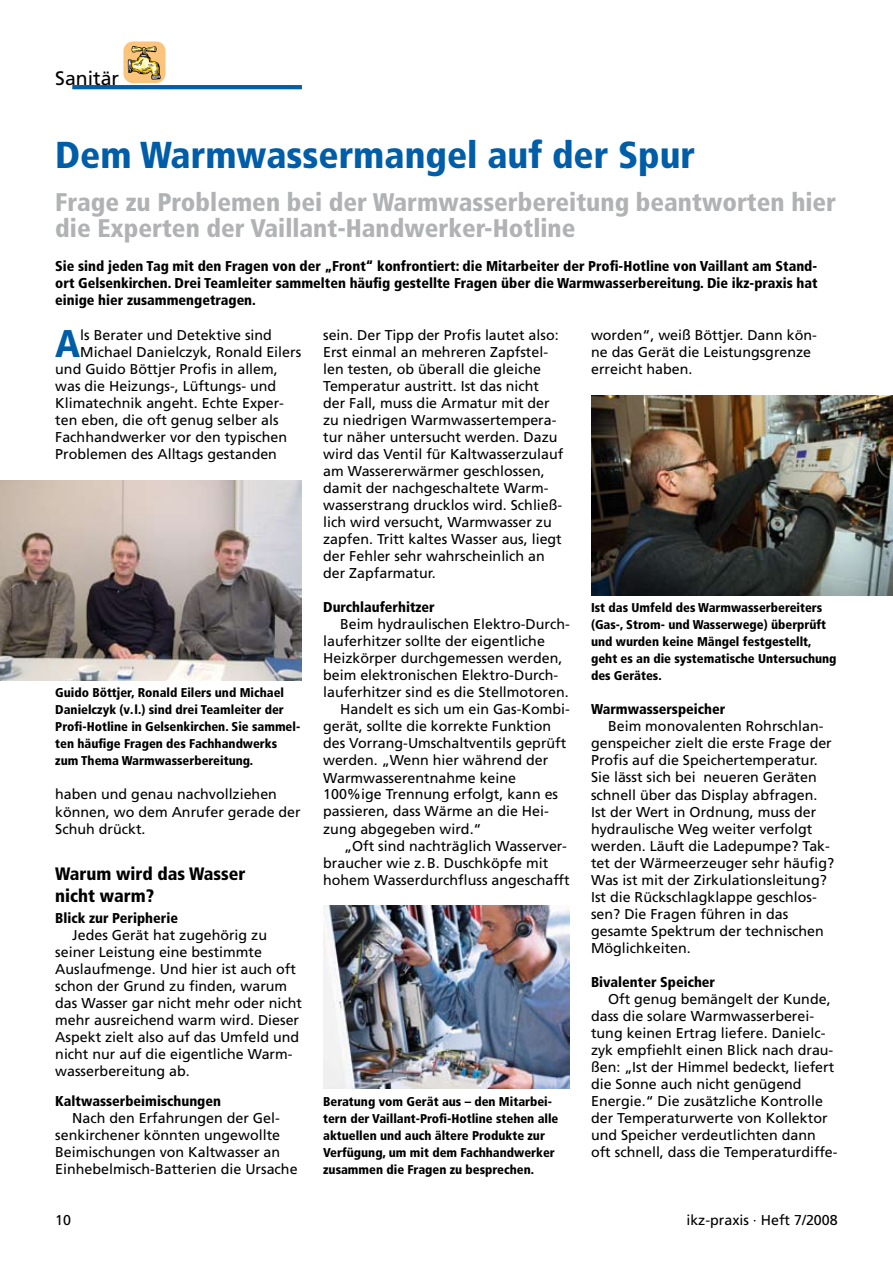
<style>
.page{position:relative;width:893px;height:1263px;background:#fff}
.page>*{position:absolute;margin:0;border:0;box-sizing:border-box;transform-origin:0 0}
.t1{font:900 condensed 38.55px "Frutiger";color:#005da8}
.t2{font:900 condensed 37.5px "Frutiger";color:#005da8}
.t3{font:900 condensed 25.5px/25.5px "Frutiger";color:#b1b2b4}
.t4{font:19.5px "Frutiger";color:#000}
.t5{font:900 condensed 18px/21.3px "Frutiger";color:#000}
.t6{font:14.25px/17px "Frutiger";color:#000}
.t7{font:900 condensed 14.25px/17px "Frutiger";color:#000;text-align:justify}
.t8{font:900 condensed 12.75px/17px "Frutiger";color:#000}
</style>
<div class="page">
<hr style="left:72px;top:85px;width:230px;height:4px;background:#005da8">
<div style="left:123px;top:41px;width:43px;height:42px;background:#fbc47d;border-radius:9px"></div>
<svg style="left:128px;top:46px;width:33px;height:34px"></svg>
<img style="left:0;top:480px;width:302px;height:200px">
<img style="left:323px;top:906px;width:247px;height:183px">
<img style="left:591px;top:395px;width:302px;height:200px">
<h3 class="t4" style="left:55px;top:67px;width:65px">Sanitär</h3>
<h2 class="t2" style="left:55px;top:133px;width:641px">Dem Warmwassermangel auf der Spur</h2>
<h3 class="t3" style="left:55px;top:189px;width:782px">Frage zu Problemen bei der Warmwasserbereitung beantworten hier die Experten der Vaillant-Handwerker-Hotline</h3>
<p class="t7" style="left:55px;top:257px;width:764px">Sie sind jeden Tag mit den Fragen von der „Front“ konfrontiert: die Mitarbeiter der Profi-Hotline von Vaillant am Stand&shy;ort Gelsenkirchen. Drei Teamleiter sammelten häufig gestellte Fragen über die Warmwasserbereitung. Die ikz-praxis hat einige hier zusammengetragen.</p>
<h1 class="t1" style="left:55px;top:321px;width:27px">A</h1>
<p class="t6" style="left:80px;top:327px;width:193px">ls Berater und Detektive sind</p>
<p class="t6" style="left:80px;top:344px;width:222px">Michael Danielczyk, Ronald Eilers</p>
<p class="t6" style="left:55px;top:361px;width:224px">und Guido Böttjer Profis in allem,</p>
<p class="t6" style="left:55px;top:378px;width:222px">was die Heizungs-, Lüftungs- und</p>
<p class="t6" style="left:55px;top:395px;width:230px">Klimatechnik angeht. Echte Exper-</p>
<p class="t6" style="left:55px;top:412px;width:225px">ten eben, die oft genug selber als</p>
<p class="t6" style="left:55px;top:429px;width:233px">Fachhandwerker vor den typischen</p>
<p class="t6" style="left:55px;top:446px;width:223px">Problemen des Alltags gestanden</p>
<p class="t8" style="left:55px;top:684px;width:246px">Guido Böttjer, Ronald Eilers und Michael Danielczyk (v.l.) sind drei Teamleiter der Profi-Hotline in Gelsenkirchen. Sie sammel&shy;ten häufige Fragen des Fachhandwerks zum Thema Warmwasserbereitung.</p>
<p class="t6" style="left:55px;top:786px;width:247px">haben und genau nachvollziehen können, wo dem Anrufer gerade der<br>Schuh drückt.</p>
<p class="t5" style="left:55px;top:863px;width:192px">Warum wird das Wasser nicht warm?</p>
<p class="t7" style="left:55px;top:909px;width:124px">Blick zur Peripherie</p>
<p class="t6" style="left:55px;top:926px;width:248px;text-indent:17px">Jedes Gerät hat zugehörig zu seiner Leistung eine bestimmte<br>Auslaufmenge. Und hier ist auch oft schon der Grund zu finden, warum das Wasser gar nicht mehr oder nicht mehr ausreichend warm wird. Dieser<br>Aspekt zielt also auf das Umfeld und nicht nur auf die eigentliche Warm&shy;wasserbereitung ab.</p>
<p class="t7" style="left:55px;top:1092px;width:167px">Kaltwasserbeimischungen</p>
<p class="t6" style="left:55px;top:1109px;width:244px;text-indent:17px">Nach den Erfahrungen der Gel&shy;senkirchener könnten ungewollte Beimischungen von Kaltwasser an Einhebelmisch-Batterien die Ursache</p>
<p class="t6" style="left:323px;top:327px;width:242px">sein. Der Tipp der Profis lautet also:<br>Erst einmal an mehreren Zapfstel&shy;len testen, ob überall die gleiche Temperatur austritt. Ist das nicht der Fall, muss die Armatur mit der zu niedrigen Warmwassertempera&shy;tur näher untersucht werden. Dazu wird das Ventil für Kaltwasserzulauf am Wassererwärmer geschlossen, damit der nachgeschaltete Warm&shy;wasserstrang drucklos wird. Schließ&shy;lich wird versucht, Warmwasser zu zapfen. Tritt kaltes Wasser aus, liegt der Fehler sehr wahrscheinlich an der Zapfarmatur.</p>
<p class="t7" style="left:323px;top:599px;width:113px">Durchlauferhitzer</p>
<p class="t6" style="left:340px;top:616px;width:231px">Beim hydraulischen Elektro-Durch-</p>
<p class="t6" style="left:323px;top:633px;width:223px">lauferhitzer sollte der eigentliche</p>
<p class="t6" style="left:323px;top:650px;width:241px">Heizkörper durchgemessen werden,</p>
<p class="t6" style="left:323px;top:667px;width:237px">beim elektronischen Elektro-Durch-</p>
<p class="t6" style="left:323px;top:684px;width:247px">lauferhitzer sind es die Stellmotoren.</p>
<p class="t6" style="left:340px;top:701px;width:230px">Handelt es sich um ein Gas-Kombi-</p>
<p class="t6" style="left:323px;top:718px;width:230px">gerät, sollte die korrekte Funktion</p>
<p class="t6" style="left:323px;top:735px;width:245px">des Vorrang-Umschaltventils geprüft</p>
<p class="t6" style="left:323px;top:752px;width:227px">werden. „Wenn hier während der</p>
<p class="t6" style="left:323px;top:769px;width:194px">Warmwasserentnahme keine</p>
<p class="t6" style="left:323px;top:786px;width:236px">100%ige Trennung erfolgt, kann es</p>
<p class="t6" style="left:323px;top:803px;width:227px">passieren, dass Wärme an die Hei-</p>
<p class="t6" style="left:323px;top:820px;width:160px">zung abgegeben wird.“</p>
<p class="t6" style="left:344px;top:837px;width:224px">„Oft sind nachträglich Wasserver-</p>
<p class="t6" style="left:323px;top:854px;width:227px">braucher wie z.B. Duschköpfe mit</p>
<p class="t6" style="left:323px;top:871px;width:248px">hohem Wasserdurchfluss angeschafft</p>
<p class="t8" style="left:323px;top:1093px;width:237px">Beratung vom Gerät aus – den Mitarbei&shy;tern der Vaillant-Profi-Hotline stehen alle aktuellen und auch ältere Produkte zur Verfügung, um mit dem Fachhandwerker zusammen die Fragen zu besprechen.</p>
<p class="t6" style="left:591px;top:327px;width:227px">worden“, weiß Böttjer. Dann kön&shy;ne das Gerät die Leistungsgrenze erreicht haben.</p>
<p class="t8" style="left:591px;top:599px;width:247px">Ist das Umfeld des Warmwasserbereiters (Gas-, Strom- und Wasserwege) überprüft und wurden keine Mängel festgestellt, geht es an die systematische Untersuchung des Gerätes.</p>
<p class="t7" style="left:591px;top:701px;width:136px">Warmwasserspeicher</p>
<p class="t6" style="left:591px;top:718px;width:245px;text-indent:17px">Beim monovalenten Rohrschlan&shy;genspeicher zielt die erste Frage der Profis auf die Speichertemperatur.<br>Sie lässt sich bei neueren Geräten schnell über das Display abfragen.<br>Ist der Wert in Ordnung, muss der hydraulische Weg weiter verfolgt werden. Läuft die Ladepumpe? Tak&shy;tet der Wärmeerzeuger sehr häufig?<br>Was ist mit der Zirkulationsleitung?<br>Ist die Rückschlagklappe geschlos&shy;sen? Die Fragen führen in das gesamte Spektrum der technischen Möglichkeiten.</p>
<p class="t7" style="left:591px;top:973px;width:126px">Bivalenter Speicher</p>
<p class="t6" style="left:591px;top:990px;width:248px;text-indent:17px">Oft genug bemängelt der Kunde, dass die solare Warmwasserberei&shy;tung keinen Ertrag liefere. Danielc&shy;zyk empfiehlt einen Blick nach drau&shy;ßen: „Ist der Himmel bedeckt, liefert die Sonne auch nicht genügend Energie.“ Die zusätzliche Kontrolle der Temperaturwerte von Kollektor und Speicher verdeutlichten dann oft schnell, dass die Temperaturdiffe-</p>
<p class="t6" style="left:55px;top:1211px;width:17px">10</p>
<p class="t6" style="left:686px;top:1211px;width:153px">ikz-praxis · Heft 7/2008</p>
</div>
